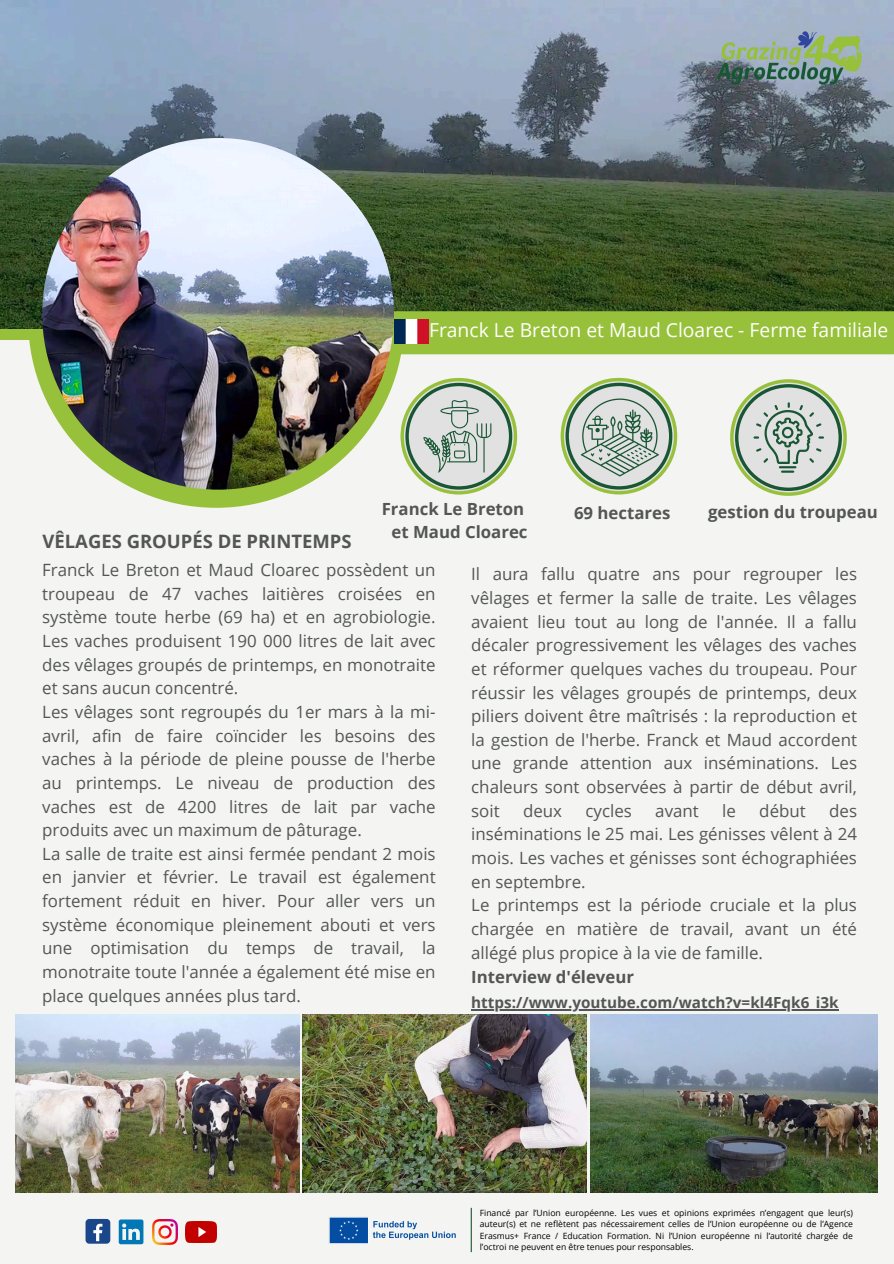
<style>
.page{position:relative;width:894px;height:1264px;background:#fff}
.page>*{position:absolute;margin:0;border:0;box-sizing:border-box;transform-origin:0 0}
.t1{font:19.35px "Open Sans";color:#fff}
.t2{font:700 18.45px "Open Sans";color:#535655}
.t3{font:16.8px/23.7px "Open Sans";color:#535655}
.t4{font:700 16.8px/22.5px "Open Sans";color:#535655;text-align:center}
.t5{font:700 15.3px "Open Sans";color:#535655}
.t6{font:8.55px/11.4px "Open Sans";color:#000;text-align:justify}
</style>
<div class="page">
<div style="left:0;top:0;width:893px;height:1263px;background:#f4f5f3"></div>
<hr style="left:470px;top:1207px;width:1px;height:45px;background:#195634">
<div style="left:28px;top:132px;width:376px;height:376px;background:#98c13b;border-radius:50%"></div>
<img style="left:0;top:0;width:893px;height:328px">
<div style="left:389px;top:311px;width:504px;height:43px;background:#98c13b"></div>
<img style="left:42px;top:138px;width:352px;height:351px;border-radius:50%">
<img style="left:709px;top:26px;width:159px;height:63px">
<img style="left:329px;top:1217px;width:127px;height:27px">
<svg style="left:730px;top:379px;width:116px;height:117px"></svg>
<svg style="left:400px;top:378px;width:117px;height:116px"></svg>
<svg style="left:560px;top:378px;width:117px;height:116px"></svg>
<img style="left:16px;top:1014px;width:283px;height:178px">
<img style="left:303px;top:1014px;width:283px;height:178px">
<img style="left:590px;top:1014px;width:287px;height:178px">
<div style="left:85px;top:1218px;width:25px;height:25px;background:#1a4789;border-radius:4px"></div>
<svg style="left:93px;top:1223px;width:9px;height:18px"></svg>
<img style="left:186px;top:1221px;width:30px;height:21px">
<svg style="left:119px;top:1219px;width:24px;height:25px"></svg>
<img style="left:152px;top:1219px;width:25px;height:25px">
<img style="left:394px;top:320px;width:35px;height:23px">
<hr style="left:471px;top:1009px;width:367px;height:1px;background:#535655">
<p class="t1" style="left:429px;top:316px;width:461px">Franck Le Breton et Maud Cloarec - Ferme familiale</p>
<h3 class="t2" style="left:42px;top:528px;width:310px">VÊLAGES GROUPÉS DE PRINTEMPS</h3>
<p class="t4" style="left:381px;top:497px;width:147px">Franck Le Breton et Maud Cloarec</p>
<p class="t4" style="left:574px;top:501px;width:98px">69 hectares</p>
<p class="t4" style="left:707px;top:500px;width:171px">gestion du troupeau</p>
<p class="t3" style="left:42px;top:558px;width:395px">Franck Le Breton et Maud Cloarec possèdent un troupeau de 47 vaches laitières croisées en système toute herbe (69 ha) et en agrobiologie.<br>Les vaches produisent 190 000 litres de lait avec des vêlages groupés de printemps, en monotraite et sans aucun concentré.<br>Les vêlages sont regroupés du 1er mars à la mi&shy;avril, afin de faire coïncider les besoins des vaches à la période de pleine pousse de l'herbe au printemps. Le niveau de production des vaches est de 4200 litres de lait par vache produits avec un maximum de pâturage.<br>La salle de traite est ainsi fermée pendant 2 mois en janvier et février. Le travail est également fortement réduit en hiver. Pour aller vers un système économique pleinement abouti et vers une optimisation du temps de travail, la monotraite toute l'année a également été mise en place quelques années plus tard.</p>
<p class="t3" style="left:471px;top:562px;width:387px;text-align:justify">Il aura fallu quatre ans pour regrouper les vêlages et fermer la salle de traite. Les vêlages avaient lieu tout au long de l'année. Il a fallu décaler progressivement les vêlages des vaches et réformer quelques vaches du troupeau. Pour réussir les vêlages groupés de printemps, deux piliers doivent être maîtrisés : la reproduction et la gestion de l'herbe. Franck et Maud accordent une grande attention aux inséminations. Les chaleurs sont observées à partir de début avril, soit</p>
<p class="t3" style="left:523px;top:798px;width:40px">deux</p>
<p class="t3" style="left:585px;top:798px;width:48px">cycles</p>
<p class="t3" style="left:655px;top:798px;width:45px">avant</p>
<p class="t3" style="left:722px;top:798px;width:15px">le</p>
<p class="t3" style="left:759px;top:798px;width:48px">début</p>
<p class="t3" style="left:471px;top:798px;width:387px;text-indent:358px">des inséminations le 25 mai. Les génisses vêlent à 24 mois. Les vaches et génisses sont échographiées en septembre.<br>Le printemps est la période cruciale et la plus chargée en matière de travail, avant un été allégé plus propice à la vie de famille.</p>
<p class="t4" style="left:471px;top:964px;width:164px">Interview d'éleveur</p>
<p class="t5" style="left:471px;top:991px;width:368px">https://www.youtube.com/watch?v=kl4Fqk6_i3k</p>
<p class="t6" style="left:479px;top:1206px;width:374px">Financé par l’Union européenne. Les vues et opinions exprimées n’engagent que leur(s) auteur(s) et ne reflètent pas nécessairement celles de l’Union européenne ou de l’Agence Erasmus+ France / Education Formation. Ni l’Union européenne ni l’autorité chargée de l’octroi ne peuvent en être tenues pour responsables.</p>
</div>
